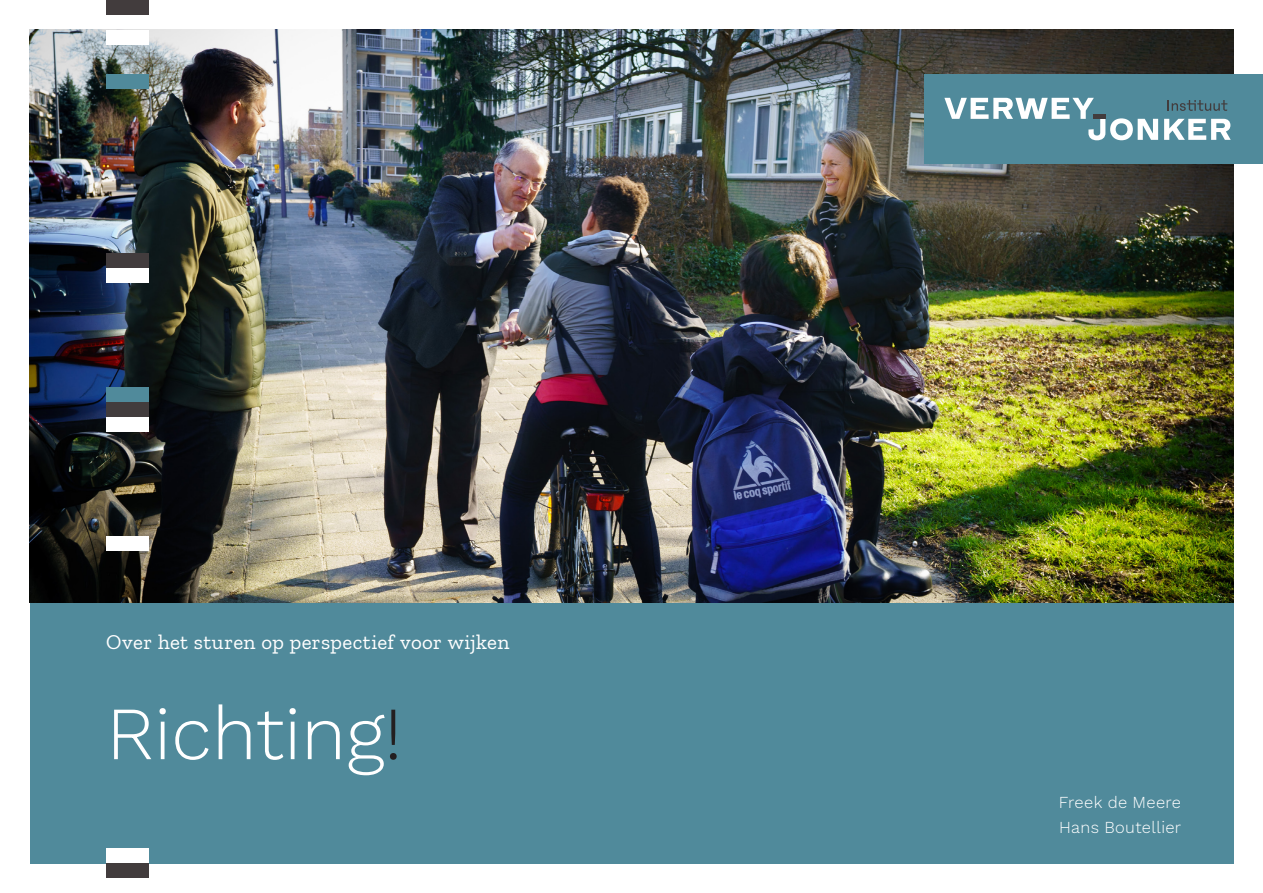
<style>
.page{position:relative;width:1263px;height:893px;background:#fff}
.page>*{position:absolute;margin:0;border:0;box-sizing:border-box;transform-origin:0 0}
.t1{font:75px "Work Sans";color:#fff}
.t2{font:21px "Zilla Slab";letter-spacing:.015em;color:#fff}
.t3{font:16.5px/25.2px "Work Sans";letter-spacing:.02em;color:#fff}
.s1{color:#231f20}
</style>
<div class="page">
<div style="left:30px;top:536px;width:1203px;height:327px;background:#508a9b"></div>
<img style="left:30px;top:30px;width:1203px;height:573px">
<div style="left:106px;top:0;width:43px;height:15px;background:#423c3d"></div>
<div style="left:106px;top:268px;width:43px;height:15px;background:#fff"></div>
<div style="left:106px;top:402px;width:43px;height:15px;background:#423c3d"></div>
<div style="left:106px;top:536px;width:43px;height:15px;background:#fff"></div>
<div style="left:106px;top:848px;width:43px;height:15px;background:#fff"></div>
<div style="left:106px;top:417px;width:43px;height:15px;background:#fff"></div>
<div style="left:106px;top:863px;width:43px;height:15px;background:#423c3d"></div>
<div style="left:106px;top:30px;width:43px;height:15px;background:#fff"></div>
<div style="left:106px;top:74px;width:43px;height:15px;background:#508a9b"></div>
<div style="left:106px;top:253px;width:43px;height:15px;background:#423c3d"></div>
<div style="left:106px;top:387px;width:43px;height:15px;background:#508a9b"></div>
<div style="left:925px;top:74px;width:338px;height:90px;background:#508a9b"></div>
<svg style="left:1168px;top:100px;width:59px;height:11px"></svg>
<svg style="left:944px;top:98px;width:214px;height:42px"></svg>
<svg style="left:1164px;top:119px;width:67px;height:21px"></svg>
<div style="left:1093px;top:114px;width:12px;height:5px;background:#423c3d"></div>
<p class="t2" style="left:106px;top:630px;width:405px">Over het sturen op perspectief voor wijken</p>
<h1 class="t1" style="left:106px;top:677px;width:297px">Richting<span class="s1">!</span></h1>
<p class="t3" style="left:1059px;top:789px;width:124px">Freek de Meere<br>Hans Boutellier</p>
</div>
